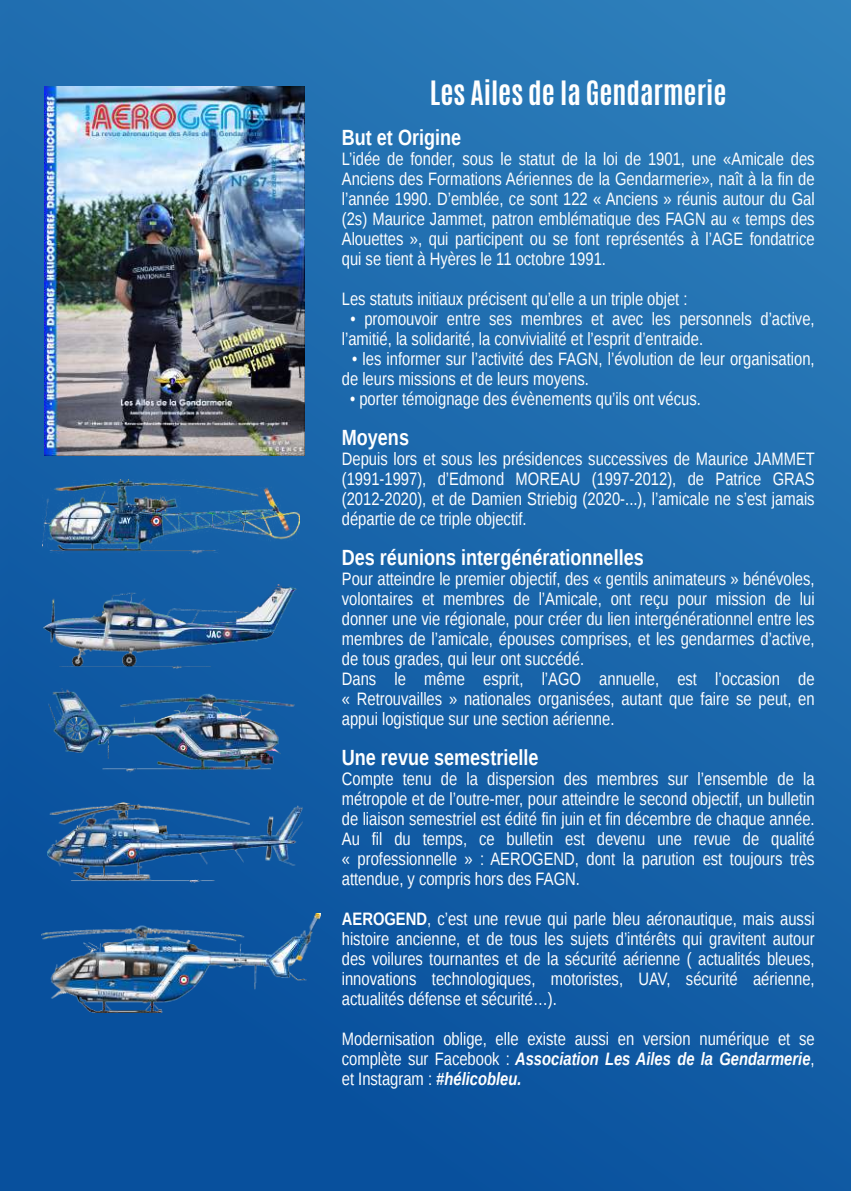
<style>
.page{position:relative;width:851px;height:1191px;background:#fff}
.page>*{position:absolute;margin:0;border:0;box-sizing:border-box;transform-origin:0 0}
.t1{font:700 28px "Antonio";color:#fff}
.t2{font:700 22px "Liberation Sans Narrow";color:#fff}
.t3{font:18px/20px "Liberation Sans Narrow";color:#fff;text-align:justify}
.s1{font-weight:700}
.s2{font-weight:700;font-style:italic}
</style>
<div class="page">
<svg style="left:0;top:0;width:9px;height:1191px;background:#105aa3"></svg>
<div style="left:9px;top:0;width:841px;height:1191px;background:linear-gradient(to bottom,#2a7ab8,#09519e)"></div>
<img style="left:44px;top:584px;width:252px;height:84px">
<img style="left:43px;top:479px;width:256px;height:75px">
<img style="left:45px;top:87px;width:259px;height:368px">
<img style="left:49px;top:688px;width:275px;height:92px">
<img style="left:48px;top:802px;width:254px;height:80px">
<img style="left:42px;top:913px;width:278px;height:99px">
<h1 class="t1" style="left:430px;top:73px;width:298px">Les Ailes de la Gendarmerie</h1>
<p class="t2" style="left:342px;top:124px;width:121px">But et Origine</p>
<p class="t3" style="left:342px;top:148px;width:474px">L’idée de fonder, sous le statut de la loi de 1901, une «Amicale des Anciens des Formations Aériennes de la Gendarmerie», naît à la fin de l’année 1990. D’emblée, ce sont 122 « Anciens » réunis autour du Gal (2s) Maurice Jammet, patron emblématique des FAGN au « temps des Alouettes », qui participent ou se font représentés à l’AGE fondatrice qui se tient à Hyères le 11 octobre 1991.</p>
<p class="t3" style="left:342px;top:288px;width:347px">Les statuts initiaux précisent qu’elle a un triple objet :</p>
<p class="t3" style="left:342px;top:308px;width:474px;text-indent:9px">• promouvoir entre ses membres et avec les personnels d’active, l’amitié, la solidarité, la convivialité et l’esprit d’entraide.</p>
<p class="t3" style="left:342px;top:348px;width:474px;text-indent:10px">• les informer sur l’activité des FAGN, l’évolution de leur organisation, de leurs missions et de leurs moyens.</p>
<p class="t3" style="left:350px;top:388px;width:352px">• porter témoignage des évènements qu’ils ont vécus.</p>
<p class="t2" style="left:342px;top:424px;width:69px">Moyens</p>
<p class="t3" style="left:342px;top:448px;width:474px">Depuis lors et sous les présidences successives de Maurice JAMMET (1991-1997), d’Edmond MOREAU (1997-2012), de Patrice GRAS (2012-2020), et de Damien Striebig (2020-...), l’amicale ne s’est jamais départie de ce triple objectif.</p>
<p class="t2" style="left:342px;top:544px;width:303px">Des réunions intergénérationnelles</p>
<p class="t3" style="left:342px;top:568px;width:474px;text-align:left">Pour atteindre le premier objectif, des « gentils animateurs » bénévoles, volontaires et membres de l’Amicale, ont reçu pour mission de lui donner une vie régionale, pour créer du lien intergénérationnel entre les membres de l’amicale, épouses comprises, et les gendarmes d’active, de tous grades, qui leur ont succédé.<br>Dans le même esprit, l’AGO annuelle, est l’occasion de « Retrouvailles » nationales organisées, autant que faire se peut, en appui logistique sur une section aérienne.</p>
<p class="t2" style="left:342px;top:744px;width:198px">Une revue semestrielle</p>
<p class="t3" style="left:342px;top:768px;width:474px">Compte tenu de la dispersion des membres sur l’ensemble de la métropole et de l’outre-mer, pour atteindre le second objectif, un bulletin de liaison semestriel est édité fin juin et fin décembre de chaque année.<br>Au fil du temps, ce bulletin est devenu une revue de qualité « professionnelle » : AEROGEND, dont la parution est toujours très attendue, y compris hors des FAGN.</p>
<p class="t3" style="left:342px;top:908px;width:474px"><span class="s1">AEROGEND</span>, c’est une revue qui parle bleu aéronautique, mais aussi histoire ancienne, et de tous les sujets d’intérêts qui gravitent autour des voilures tournantes et de la sécurité aérienne ( actualités bleues, innovations technologiques, motoristes, UAV, sécurité aérienne, actualités défense et sécurité…).</p>
<p class="t3" style="left:342px;top:1028px;width:474px">Modernisation oblige, elle existe aussi en version numérique et se complète sur Facebook : <span class="s2">Association Les Ailes de la Gendarmerie</span>, et Instagram : <span class="s2">#hélicobleu.</span></p>
</div>
